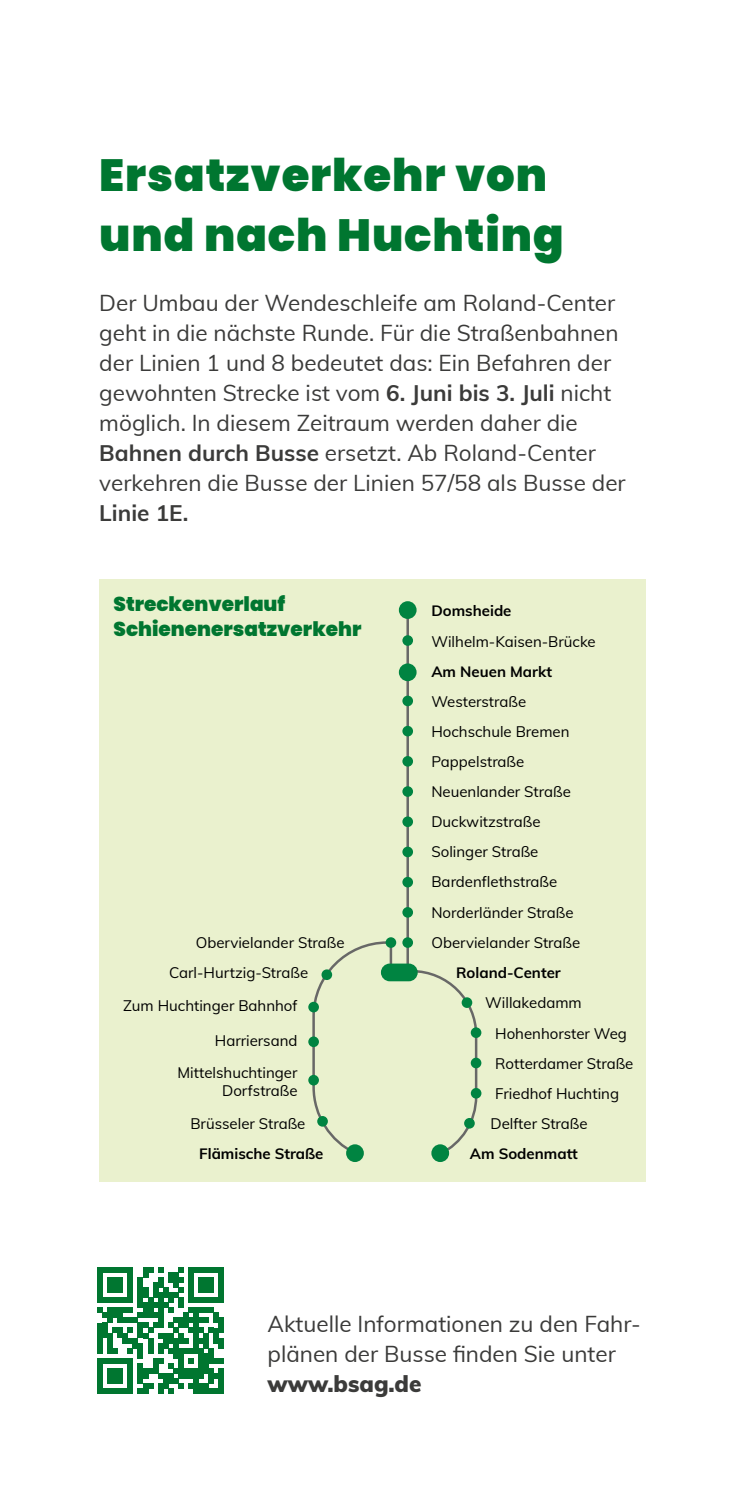
<style>
.page{position:relative;width:745px;height:1489px;background:#fff}
.page>*{position:absolute;margin:0;border:0;box-sizing:border-box;transform-origin:0 0}
.t1{font:900 45px/60px "Poppins";letter-spacing:.02em;color:#007630}
.t2{font:22.5px/30px "Muli";color:#3b3b3a}
.t3{font:900 22.5px "Muli";color:#3b3b3a}
.t4{font:700 22.5px "Muli";color:#3b3b3a}
.t5{font:900 20px/25px "Poppins";color:#007630}
.t6{font:15px/30px "Muli";color:#000}
.t7{font:700 15px "Muli";color:#000}
.s1{font-weight:700}
</style>
<div class="page">
<div style="left:99px;top:579px;width:546px;height:602px;background:#eaf1ce"></div>
<svg style="left:409px;top:968px;width:69px;height:188px"></svg>
<svg style="left:311px;top:941px;width:78px;height:215px"></svg>
<hr style="left:406px;top:617px;width:2px;height:354px;background:#686867">
<div style="left:402px;top:907px;width:11px;height:10px;background:#008441;border-radius:50%"></div>
<div style="left:402px;top:876px;width:11px;height:11px;background:#008441;border-radius:50%"></div>
<div style="left:402px;top:846px;width:11px;height:11px;background:#008441;border-radius:50%"></div>
<div style="left:402px;top:816px;width:11px;height:11px;background:#008441;border-radius:50%"></div>
<div style="left:402px;top:786px;width:11px;height:10px;background:#008441;border-radius:50%"></div>
<div style="left:402px;top:756px;width:11px;height:10px;background:#008441;border-radius:50%"></div>
<div style="left:402px;top:725px;width:11px;height:11px;background:#008441;border-radius:50%"></div>
<div style="left:402px;top:695px;width:11px;height:11px;background:#008441;border-radius:50%"></div>
<div style="left:398px;top:663px;width:18px;height:18px;background:#008441;border-radius:50%"></div>
<div style="left:402px;top:635px;width:11px;height:11px;background:#008441;border-radius:50%"></div>
<div style="left:398px;top:601px;width:18px;height:18px;background:#008441;border-radius:50%"></div>
<div style="left:346px;top:1144px;width:17px;height:17px;background:#008441;border-radius:50%"></div>
<div style="left:317px;top:1115px;width:10px;height:11px;background:#008441;border-radius:50%"></div>
<div style="left:308px;top:1074px;width:11px;height:11px;background:#008441;border-radius:50%"></div>
<div style="left:308px;top:1001px;width:11px;height:11px;background:#008441;border-radius:50%"></div>
<div style="left:321px;top:969px;width:11px;height:11px;background:#008441;border-radius:50%"></div>
<div style="left:461px;top:997px;width:11px;height:10px;background:#008441;border-radius:50%"></div>
<div style="left:470px;top:1027px;width:11px;height:10px;background:#008441;border-radius:50%"></div>
<div style="left:470px;top:1057px;width:11px;height:11px;background:#008441;border-radius:50%"></div>
<svg style="left:470px;top:1087px;width:11px;height:11px"></svg>
<div style="left:464px;top:1117px;width:10px;height:11px;background:#008441;border-radius:50%"></div>
<div style="left:431px;top:1144px;width:18px;height:17px;background:#008441;border-radius:50%"></div>
<div style="left:308px;top:1036px;width:11px;height:11px;background:#008441;border-radius:50%"></div>
<hr style="left:389px;top:945px;width:3px;height:22px;background:#686867">
<div style="left:380px;top:963px;width:37px;height:18px;background:#008441;border-radius:9px"></div>
<div style="left:402px;top:937px;width:11px;height:10px;background:#008441;border-radius:50%"></div>
<div style="left:385px;top:937px;width:11px;height:10px;background:#008441;border-radius:50%"></div>
<svg style="left:97px;top:1267px;width:127px;height:126px"></svg>
<div style="left:219px;top:1368px;width:5px;height:15px;background:#007630"></div>
<div style="left:219px;top:1383px;width:5px;height:10px;background:#007630"></div>
<h1 class="t1" style="left:99px;top:145px;width:465px">Ersatzverkehr von und nach Huchting</h1>
<p class="t2" style="left:99px;top:287px;width:527px">Der Umbau der Wendeschleife am Roland-Center geht in die nächste Runde. Für die Straßenbahnen der Linien 1 und 8 bedeutet das: Ein Befahren der gewohnten Strecke ist vom <span class="s1">6. Juni bis 3. Juli</span> nicht möglich. In diesem Zeitraum werden daher die <span class="s1">Bahnen durch Busse</span> ersetzt. Ab Roland-Center verkehren die Busse der Linien 57/58 als Busse der</p>
<h2 class="t4" style="left:99px;top:496px;width:91px">Linie 1E.</h2>
<h3 class="t5" style="left:113px;top:591px;width:249px">Streckenverlauf<br>Schienenersatzverkehr</h3>
<p class="t7" style="left:431px;top:599px;width:81px">Domsheide</p>
<p class="t6" style="left:431px;top:625px;width:166px">Wilhelm-Kaisen-Brücke</p>
<p class="t7" style="left:431px;top:660px;width:122px">Am Neuen Markt</p>
<p class="t6" style="left:431px;top:685px;width:141px">Westerstraße<br>Hochschule Bremen<br>Pappelstraße<br>Neuenlander Straße<br>Duckwitzstraße<br>Solinger Straße<br>Bardenflethstraße</p>
<p class="t6" style="left:431px;top:896px;width:143px">Norderländer Straße</p>
<p class="t6" style="left:196px;top:927px;width:150px">Obervielander Straße</p>
<p class="t6" style="left:431px;top:927px;width:150px">Obervielander Straße</p>
<p class="t7" style="left:455px;top:961px;width:106px">Roland-Center</p>
<p class="t6" style="left:123px;top:956px;width:186px;line-height:32.2px;text-indent:46px">Carl-Hurtzig-Straße<br>Zum Huchtinger Bahnhof</p>
<p class="t6" style="left:177px;top:1024px;width:121px;line-height:31.5px;text-align:right">Harriersand<br>Mittelshuchtinger</p>
<p class="t6" style="left:222px;top:1074px;width:77px">Dorfstraße</p>
<p class="t6" style="left:190px;top:1107px;width:116px">Brüsseler Straße</p>
<p class="t7" style="left:199px;top:1142px;width:126px">Flämische Straße</p>
<p class="t6" style="left:485px;top:987px;width:98px">Willakedamm</p>
<p class="t6" style="left:495px;top:1017px;width:133px">Hohenhorster Weg</p>
<p class="t6" style="left:495px;top:1048px;width:140px">Rotterdamer Straße</p>
<p class="t6" style="left:495px;top:1078px;width:125px">Friedhof Huchting</p>
<p class="t6" style="left:490px;top:1107px;width:98px">Delfter Straße</p>
<p class="t7" style="left:469px;top:1142px;width:109px">Am Sodenmatt</p>
<h2 class="t2" style="left:267px;top:1307px;width:374px">Aktuelle Informationen zu den Fahr&shy;plänen der Busse finden Sie unter</h2>
<h2 class="t3" style="left:267px;top:1366px;width:155px">www.bsag.de</h2>
</div>
